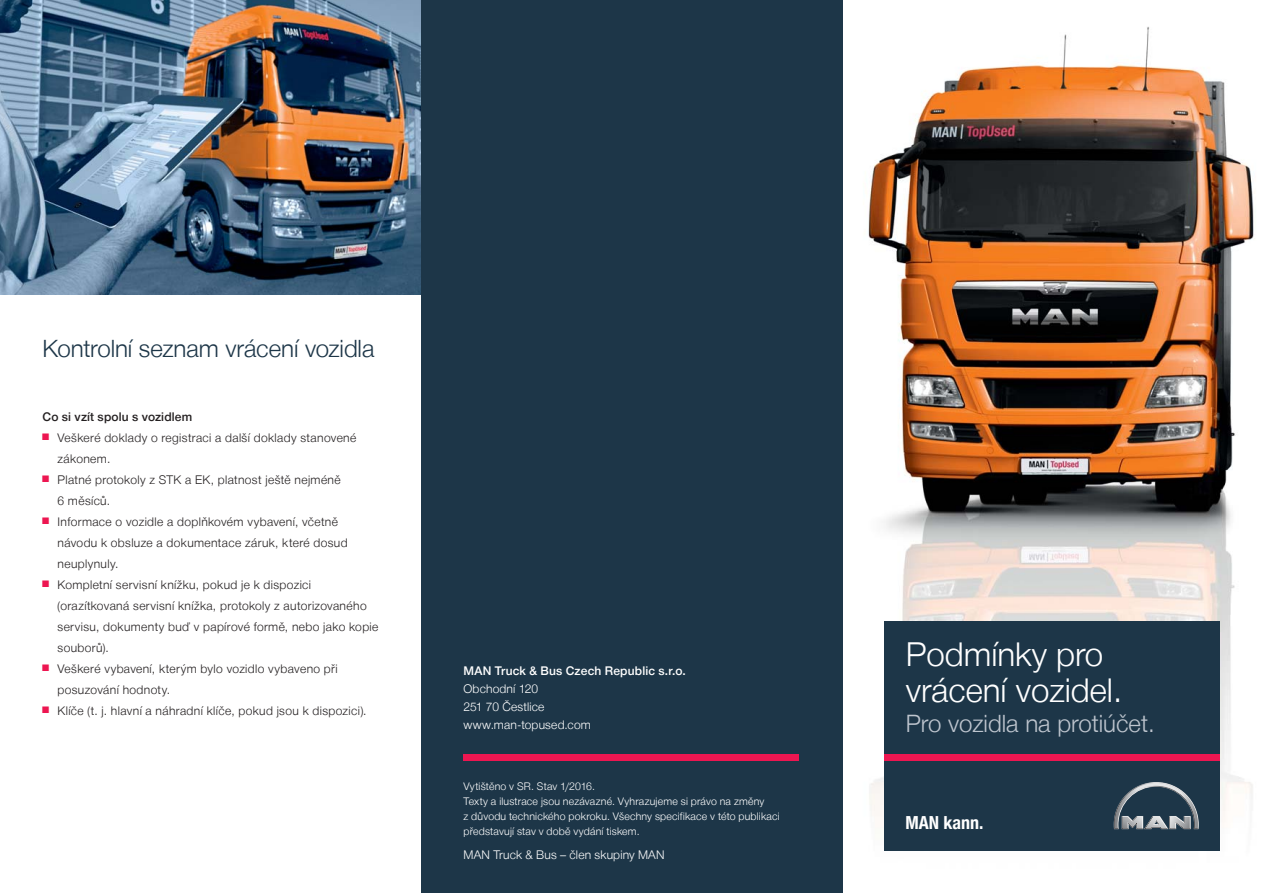
<style>
.page{position:relative;width:1263px;height:893px;background:#fff}
.page>*{position:absolute;margin:0;border:0;box-sizing:border-box;transform-origin:0 0}
.t1{font:300 33px/36px "Man Global Pro";color:#fff}
.t2{font:300 24px "Man Global Pro";letter-spacing:-.005em;color:#1d3648}
.t3{font:300 24px "Man Global Pro";color:#bec5ce}
.t4{font:700 18px "Man Global Pro Condensed";color:#fff}
.t5{font:300 12px/21px "Man Global Pro";letter-spacing:.03em;color:#231f20}
.t6{font:300 12px/18px "Man Global Pro";letter-spacing:.015em;color:#fff}
.t7{font:500 12px "Man Global Pro";letter-spacing:.015em;color:#fff}
.t8{font:500 12px "Man Global Pro";letter-spacing:.015em;color:#231f20}
.t9{font:300 10.5px/15px "Man Global Pro";letter-spacing:.02em;color:#fff}
.s1{font-size:9px;color:#ed1651}
</style>
<div class="page">
<img style="left:842px;top:0;width:413px;height:893px">
<div style="left:884px;top:621px;width:336px;height:229px;background:#1d3648"></div>
<div style="left:421px;top:0;width:421px;height:893px;background:#1d3648"></div>
<div style="left:884px;top:754px;width:336px;height:7px;background:#ed1651"></div>
<div style="left:463px;top:754px;width:336px;height:7px;background:#ed1651"></div>
<svg style="left:1114px;top:782px;width:85px;height:47px"></svg>
<img style="left:0;top:0;width:421px;height:294px">
<h2 class="t2" style="left:43px;top:334px;width:333px">Kontrolní seznam vrácení vozidla</h2>
<p class="t8" style="left:43px;top:409px;width:151px">Co si vzít spolu s vozidlem</p>
<p class="t5" style="left:58px;top:426px;width:300px;text-indent:-15px"><span class="s1">■</span> Veškeré doklady o registraci a další doklady stanovené zákonem.</p>
<p class="t5" style="left:58px;top:468px;width:285px;text-indent:-15px"><span class="s1">■</span> Platné protokoly z STK a EK, platnost ještě nejméně<br>6 měsíců.</p>
<p class="t5" style="left:58px;top:510px;width:292px;text-indent:-15px"><span class="s1">■</span> Informace o vozidle a doplňkovém vybavení, včetně návodu k obsluze a dokumentace záruk, které dosud neuplynuly.</p>
<p class="t5" style="left:58px;top:573px;width:322px;text-indent:-15px"><span class="s1">■</span> Kompletní servisní knížku, pokud je k dispozici (orazítkovaná servisní knížka, protokoly z autorizovaného servisu, dokumenty buď v papírové formě, nebo jako kopie souborů).</p>
<p class="t5" style="left:58px;top:657px;width:282px;text-indent:-15px"><span class="s1">■</span> Veškeré vybavení, kterým bylo vozidlo vybaveno při posuzování hodnoty.</p>
<p class="t5" style="left:43px;top:699px;width:326px"><span class="s1">■</span> Klíče (t. j. hlavní a náhradní klíče, pokud jsou k dispozici).</p>
<p class="t7" style="left:463px;top:664px;width:224px">MAN Truck &amp; Bus Czech Republic s.r.o.</p>
<p class="t6" style="left:463px;top:680px;width:129px">Obchodní 120<br>251 70 Čestlice www.man-topused.com</p>
<p class="t9" style="left:463px;top:778px;width:318px">Vytištěno v SR. Stav 1/2016.<br>Texty a ilustrace jsou nezávazné. Vyhrazujeme si právo na změny<br>z důvodu technického pokroku. Všechny specifikace v této publikaci představují stav v době vydání tiskem.</p>
<p class="t6" style="left:463px;top:845px;width:203px">MAN Truck &amp; Bus – člen skupiny MAN</p>
<h1 class="t1" style="left:906px;top:636px;width:218px">Podmínky pro vrácení vozidel.</h1>
<h2 class="t3" style="left:906px;top:709px;width:250px">Pro vozidla na protiúčet.</h2>
<h3 class="t4" style="left:905px;top:812px;width:79px">MAN kann.</h3>
</div>
